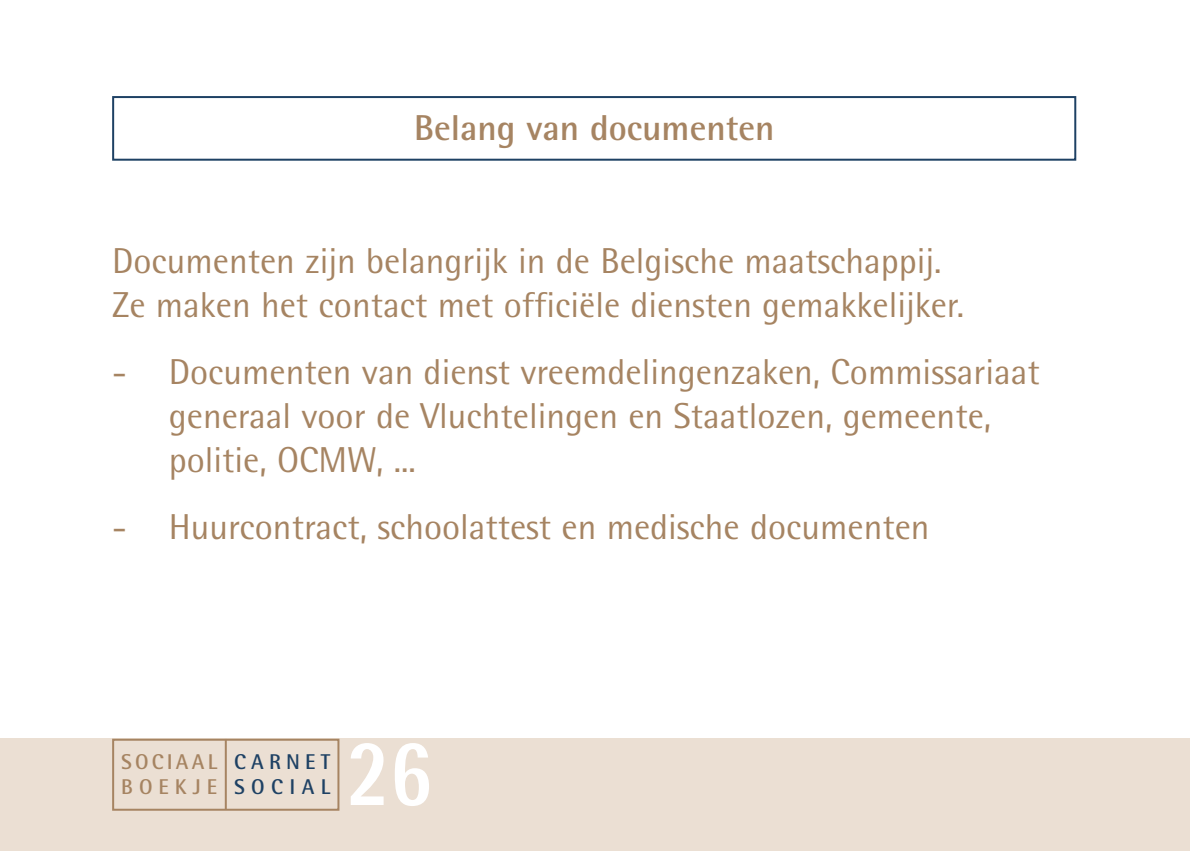
<style>
.page{position:relative;width:1191px;height:851px;background:#fff}
.page>*{position:absolute;margin:0;border:0;box-sizing:border-box;transform-origin:0 0}
.t1{font:800 96px "Rotis Semi Sans";color:#fff;scale:.8 1}
.t2{font:36px/44px "Rotis Semi Sans";color:#a68462}
.t3{font:700 36px "Rotis Semi Sans";color:#a68462}
.t4{font:700 21.2px/25.6px "Rotis Semi Sans";letter-spacing:.15em;color:#a68462}
.t5{font:700 21.2px/25.6px "Rotis Semi Sans";letter-spacing:.27em;color:#1e4164}
</style>
<div class="page">
<div style="left:0;top:738px;width:1189px;height:112px;background:#ebdfd3"></div>
<div style="left:112px;top:738px;width:227px;height:72px;border:2px solid #a68462"></div>
<hr style="left:225px;top:738px;width:2px;height:71px;background:#a68462">
<div style="left:112px;top:96px;width:964px;height:65px;border:2px solid #1e4164"></div>
<p class="t3" style="left:414px;top:115px;width:362px">Belang van documenten</p>
<p class="t2" style="left:112px;top:242px;width:853px">Documenten zijn belangrijk in de Belgische maatschappij.<br>Ze maken het contact met officiële diensten gemakkelijker.</p>
<p class="t2" style="left:169px;top:353px;width:872px;text-indent:-57px">- Documenten van dienst vreemdelingenzaken, Commissariaat generaal voor de Vluchtelingen en Staatlozen, gemeente, politie, OCMW, ...</p>
<p class="t2" style="left:112px;top:508px;width:819px">- Huurcontract, schoolattest en medische documenten</p>
<p class="t4" style="left:121px;top:750px;width:98px">SOCIAAL<br>BOEKJE</p>
<p class="t5" style="left:234px;top:750px;width:98px">CARNET<br>SOCIAL</p>
<h1 class="t1" style="left:347px;top:738px;width:108px">26</h1>
</div>
